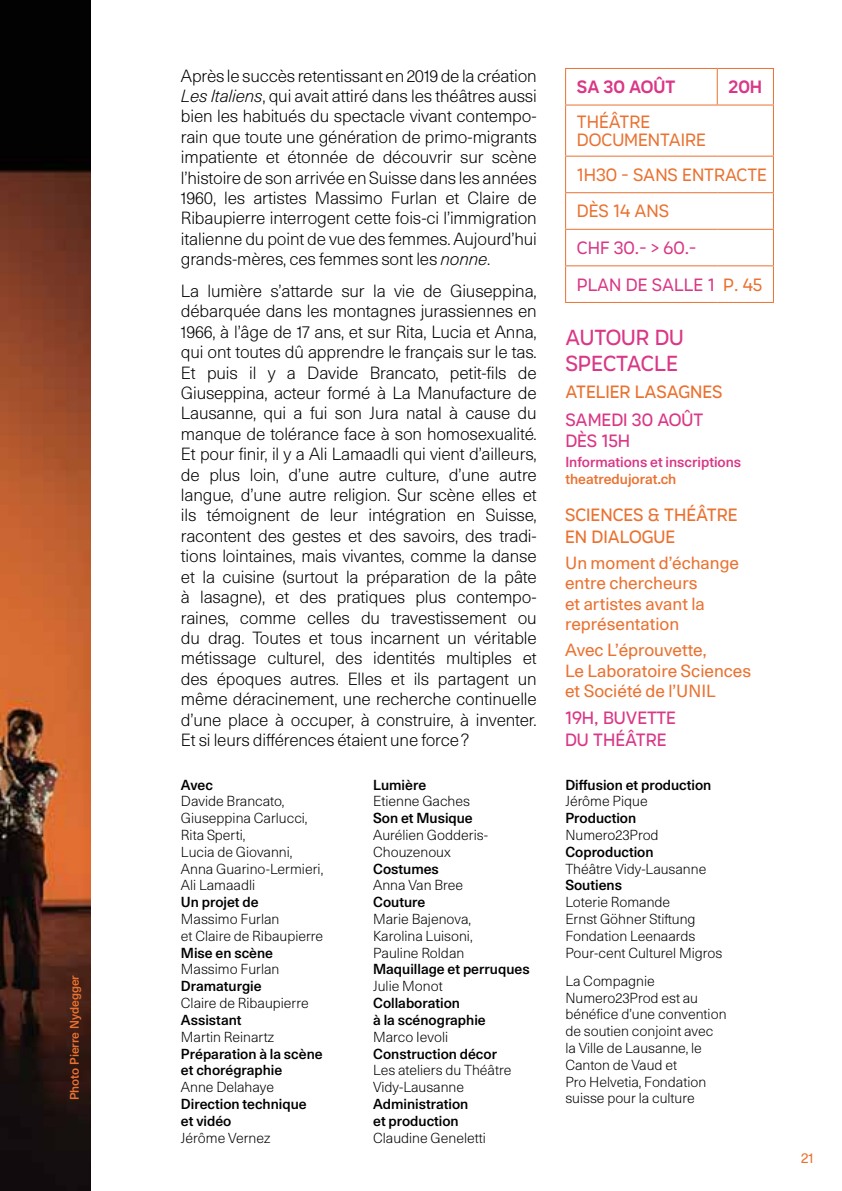
<style>
.page{position:relative;width:842px;height:1191px;background:#fff}
.page>*{position:absolute;margin:0;border:0;box-sizing:border-box;transform-origin:0 0}
.t1{font:22px/26px "Organetto Variable Regular";color:#da3786}
.t2{font:18px/18px "Organetto Variable Regular";color:#ea7231}
.t3{font:18px/21.6px "Organetto Variable Regular";color:#da3786}
.t4{font:300 17px/20.4px "Unica 77 LL";letter-spacing:-.01em;color:#000;text-align:justify}
.t5{font:17px/20.4px "Unica 77 LL";color:#ea7231}
.t6{font:300 14px/16.8px "Unica 77 LL";color:#000}
.t7{font:500 14px/16.8px "Unica 77 LL";color:#000}
.t8{font:500 14px "Unica 77 LL";color:#da3786}
.t9{font:500 14px "Unica 77 LL";color:#ea7231}
.t10{font:14px "Unica 77 LL";color:#ea7231}
.t11{font:500 12px "Unica 77 LL";color:#ea7231}
.s1{font-style:italic}
.s2{color:#ea7231}
</style>
<div class="page">
<img style="left:0;top:0;width:91px;height:1191px">
<svg style="left:566px;top:69px;width:207px;height:87px"></svg>
<hr style="left:565px;top:68px;width:152px;height:1px;background:#ea7231">
<hr style="left:565px;top:69px;width:1px;height:35px;background:#ea7231">
<hr style="left:717px;top:68px;width:57px;height:1px;background:#ea7231">
<hr style="left:717px;top:69px;width:1px;height:35px;background:#ea7231">
<hr style="left:773px;top:69px;width:1px;height:35px;background:#ea7231">
<hr style="left:565px;top:105px;width:1px;height:51px;background:#ea7231">
<hr style="left:717px;top:104px;width:57px;height:1px;background:#ea7231">
<hr style="left:773px;top:105px;width:1px;height:51px;background:#ea7231">
<hr style="left:565px;top:156px;width:152px;height:1px;background:#ea7231">
<hr style="left:565px;top:157px;width:1px;height:35px;background:#ea7231">
<hr style="left:717px;top:156px;width:57px;height:1px;background:#ea7231">
<hr style="left:773px;top:157px;width:1px;height:35px;background:#ea7231">
<hr style="left:565px;top:192px;width:152px;height:1px;background:#ea7231">
<hr style="left:565px;top:193px;width:1px;height:36px;background:#ea7231">
<hr style="left:717px;top:192px;width:57px;height:1px;background:#ea7231">
<hr style="left:773px;top:193px;width:1px;height:36px;background:#ea7231">
<hr style="left:565px;top:265px;width:152px;height:1px;background:#ea7231">
<hr style="left:717px;top:265px;width:57px;height:1px;background:#ea7231">
<hr style="left:565px;top:229px;width:152px;height:1px;background:#ea7231">
<hr style="left:565px;top:230px;width:1px;height:35px;background:#ea7231">
<hr style="left:717px;top:229px;width:57px;height:1px;background:#ea7231">
<hr style="left:773px;top:230px;width:1px;height:35px;background:#ea7231">
<hr style="left:565px;top:266px;width:1px;height:36px;background:#ea7231">
<hr style="left:773px;top:266px;width:1px;height:36px;background:#ea7231">
<hr style="left:565px;top:302px;width:152px;height:1px;background:#ea7231">
<hr style="left:717px;top:302px;width:57px;height:1px;background:#ea7231">
<hr style="left:565px;top:104px;width:152px;height:1px;background:#ea7231">
<p class="t11" style="left:66px;top:1100px;width:127px;rotate:-90deg">Photo Pierre Nydegger</p>
<p class="t4" style="left:181px;top:64px;width:357px">Après le succès retentissant en 2019 de la création <span class="s1">Les Italiens</span>, qui avait attiré dans les théâtres aussi bien les habitués du spectacle vivant contempo&shy;rain que toute une génération de primo-migrants impatiente et étonnée de découvrir sur scène l’histoire de son arrivée en Suisse dans les années 1960, les artistes Massimo Furlan et Claire de Ribaupierre interrogent cette fois-ci l’immigration italienne du point de vue des femmes. Aujourd’hui grands-mères, ces femmes sont les <span class="s1">nonne</span>.</p>
<p class="t4" style="left:181px;top:280px;width:357px">La lumière s’attarde sur la vie de Giuseppina, débarquée dans les montagnes jurassiennes en 1966, à l’âge de 17 ans, et sur Rita, Lucia et Anna, qui ont toutes dû apprendre le français sur le tas.<br>Et puis il y a Davide Brancato, petit-fils de Giuseppina, acteur formé à La Manufacture de Lausanne, qui a fui son Jura natal à cause du manque de tolérance face à son homosexualité.<br>Et pour finir, il y a Ali Lamaadli qui vient d’ailleurs, de plus loin, d’une autre culture, d’une autre langue, d’une autre religion. Sur scène elles et ils témoignent de leur intégration en Suisse, racontent des gestes et des savoirs, des tradi&shy;tions lointaines, mais vivantes, comme la danse et la cuisine (surtout la préparation de la pâte à lasagne), et des pratiques plus contempo&shy;raines, comme celles du travestissement ou du drag. Toutes et tous incarnent un véritable métissage culturel, des identités multiples et des époques autres. Elles et ils partagent un même déracinement, une recherche continuelle d’une place à occuper, à construire, à inventer.<br>Et si leurs différences étaient une force?</p>
<p class="t7" style="left:181px;top:775px;width:34px">Avec</p>
<p class="t6" style="left:181px;top:792px;width:144px">Davide Brancato,<br>Giuseppina Carlucci,<br>Rita Sperti,<br>Lucia de Giovanni,<br>Anna Guarino-Lermieri,<br>Ali Lamaadli</p>
<p class="t7" style="left:181px;top:893px;width:79px">Un projet de</p>
<p class="t6" style="left:181px;top:909px;width:144px">Massimo Furlan<br>et Claire de Ribaupierre</p>
<p class="t7" style="left:181px;top:943px;width:94px">Mise en scène</p>
<p class="t6" style="left:181px;top:960px;width:100px">Massimo Furlan</p>
<p class="t7" style="left:181px;top:977px;width:82px">Dramaturgie</p>
<p class="t6" style="left:181px;top:993px;width:129px">Claire de Ribaupierre</p>
<p class="t7" style="left:181px;top:1010px;width:62px">Assistant</p>
<p class="t6" style="left:181px;top:1027px;width:95px">Martin Reinartz</p>
<p class="t7" style="left:181px;top:1044px;width:143px">Préparation à la scène et chorégraphie</p>
<p class="t6" style="left:181px;top:1077px;width:95px">Anne Delahaye</p>
<p class="t7" style="left:181px;top:1094px;width:127px">Direction technique et vidéo</p>
<p class="t6" style="left:181px;top:1128px;width:91px">Jérôme Vernez</p>
<p class="t7" style="left:373px;top:775px;width:55px">Lumière</p>
<p class="t6" style="left:373px;top:792px;width:98px">Etienne Gaches</p>
<p class="t7" style="left:373px;top:809px;width:101px">Son et Musique</p>
<p class="t6" style="left:373px;top:825px;width:117px">Aurélien Godderis-<br>Chouzenoux</p>
<p class="t7" style="left:373px;top:859px;width:67px">Costumes</p>
<p class="t6" style="left:373px;top:876px;width:91px">Anna Van Bree</p>
<p class="t7" style="left:373px;top:893px;width:54px">Couture</p>
<p class="t6" style="left:373px;top:909px;width:101px;text-align:justify">Marie Bajenova, Karolina Luisoni, Pauline Roldan</p>
<p class="t7" style="left:373px;top:960px;width:158px">Maquillage et perruques</p>
<p class="t6" style="left:373px;top:977px;width:71px">Julie Monot</p>
<p class="t7" style="left:373px;top:994px;width:114px">Collaboration<br>à la scénographie</p>
<p class="t6" style="left:373px;top:1027px;width:76px">Marco Ievoli</p>
<p class="t7" style="left:373px;top:1044px;width:125px">Construction décor</p>
<p class="t6" style="left:373px;top:1061px;width:140px">Les ateliers du Théâtre<br>Vidy-Lausanne</p>
<p class="t7" style="left:373px;top:1094px;width:97px">Administration et production</p>
<p class="t6" style="left:373px;top:1128px;width:114px">Claudine Geneletti</p>
<p class="t3" style="left:577px;top:76px;width:100px">SA 30 AOÛT</p>
<p class="t3" style="left:729px;top:76px;width:35px">20H</p>
<p class="t2" style="left:577px;top:112px;width:130px">THÉÂTRE<br>DOCUMENTAIRE</p>
<p class="t2" style="left:577px;top:156px;width:191px;line-height:36.6px">1H30 - SANS ENTRACTE<br>DÈS 14 ANS</p>
<p class="t3" style="left:577px;top:229px;width:187px;line-height:36.6px">CHF 30.- &gt; 60.-<br>PLAN DE SALLE 1 <span class="s2">P. 45</span></p>
<p class="t1" style="left:565px;top:324px;width:120px">AUTOUR DU<br>SPECTACLE</p>
<p class="t2" style="left:565px;top:383px;width:159px">ATELIER LASAGNES</p>
<p class="t3" style="left:565px;top:408px;width:140px">SAMEDI 30 AOÛT<br>DÈS 15H</p>
<p class="t8" style="left:565px;top:452px;width:177px">Informations et inscriptions</p>
<p class="t9" style="left:565px;top:469px;width:113px">theatredujorat.ch</p>
<p class="t2" style="left:565px;top:504px;width:174px;line-height:21.6px">SCIENCES &amp; THÉÂTRE<br>EN DIALOGUE</p>
<p class="t5" style="left:565px;top:552px;width:175px">Un moment d’échange entre chercheurs<br>et artistes avant la représentation</p>
<p class="t5" style="left:565px;top:639px;width:188px">Avec L’éprouvette,<br>Le Laboratoire Sciences et Société de l’UNIL</p>
<p class="t3" style="left:565px;top:707px;width:112px">19H, BUVETTE<br>DU THÉÂTRE</p>
<p class="t7" style="left:565px;top:775px;width:148px">Diffusion et production</p>
<p class="t6" style="left:565px;top:792px;width:84px">Jérôme Pique</p>
<p class="t7" style="left:565px;top:809px;width:72px">Production</p>
<p class="t6" style="left:565px;top:825px;width:95px">Numero23Prod</p>
<p class="t7" style="left:565px;top:842px;width:90px">Coproduction</p>
<p class="t6" style="left:565px;top:859px;width:143px">Théâtre Vidy-Lausanne</p>
<p class="t7" style="left:565px;top:876px;width:58px">Soutiens</p>
<p class="t6" style="left:565px;top:893px;width:158px">Loterie Romande<br>Ernst Göhner Stiftung<br>Fondation Leenaards<br>Pour-cent Culturel Migros</p>
<p class="t6" style="left:565px;top:971px;width:163px">La Compagnie<br>Numero23Prod est au bénéfice d’une convention de soutien conjoint avec la Ville de Lausanne, le<br>Canton de Vaud et<br>Pro Helvetia, Fondation suisse pour la culture</p>
<p class="t10" style="left:801px;top:1147px;width:14px">21</p>
</div>
